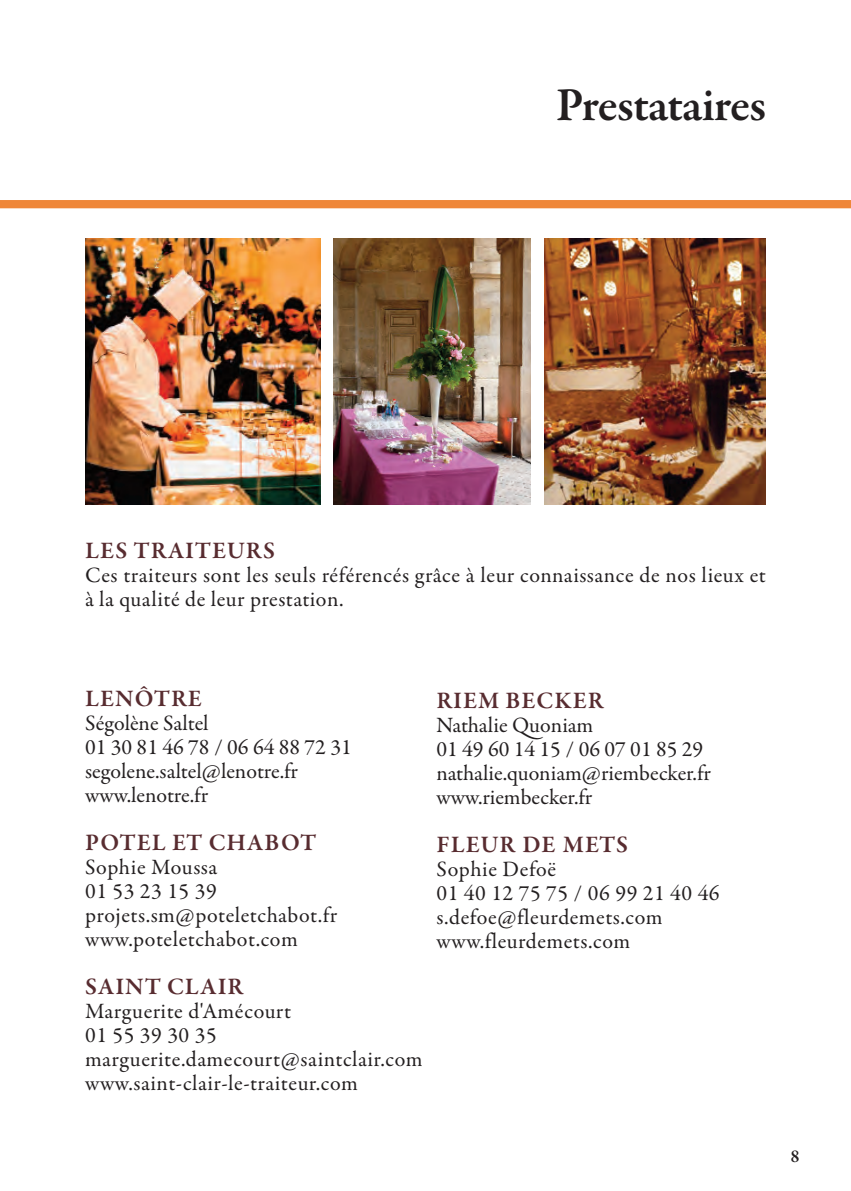
<style>
.page{position:relative;width:851px;height:1191px;background:#fff}
.page>*{position:absolute;margin:0;border:0;box-sizing:border-box;transform-origin:0 0}
.t1{font:600 48px "Garamond Premr Pro";letter-spacing:-.015em;color:#231f20}
.t2{font:600 24px "Garamond Premr Pro";letter-spacing:.04em;color:#582c30}
.t3{font:22px/24px "Garamond Premr Pro";letter-spacing:.02em;color:#231f20}
.t4{font:22px/24px "Garamond Premr Pro";color:#231f20}
.t5{font:600 18px "Garamond Premr Pro";color:#231f20}
</style>
<div class="page">
<img style="left:544px;top:238px;width:221px;height:267px">
<img style="left:85px;top:238px;width:235px;height:267px">
<img style="left:333px;top:239px;width:197px;height:266px">
<div style="left:0;top:200px;width:850px;height:8px;background:#ef8739"></div>
<h1 class="t1" style="left:556px;top:86px;width:211px">Prestataires</h1>
<p class="t2" style="left:85px;top:541px;width:191px">LES TRAITEURS</p>
<p class="t3" style="left:85px;top:565px;width:682px">Ces traiteurs sont les seuls référencés grâce à leur connaissance de nos lieux et à la qualité de leur prestation.</p>
<p class="t2" style="left:85px;top:689px;width:118px">LENÔTRE</p>
<p class="t4" style="left:85px;top:712px;width:268px">Ségolène Saltel<br>01 30 81 46 78 / 06 64 88 72 31 segolene.saltel@lenotre.fr www.lenotre.fr</p>
<p class="t2" style="left:85px;top:833px;width:232px">POTEL ET CHABOT</p>
<p class="t3" style="left:85px;top:856px;width:254px">Sophie Moussa<br>01 53 23 15 39 projets.sm@poteletchabot.fr www.poteletchabot.com</p>
<p class="t2" style="left:85px;top:977px;width:159px">SAINT CLAIR</p>
<p class="t3" style="left:85px;top:1000px;width:339px">Marguerite d'Amécourt<br>01 55 39 30 35 marguerite.damecourt@saintclair.com www.saint-clair-le-traiteur.com</p>
<p class="t2" style="left:436px;top:691px;width:168px">RIEM BECKER</p>
<p class="t4" style="left:436px;top:715px;width:276px">Nathalie Quoniam<br>01 49 60 14 15 / 06 07 01 85 29 nathalie.quoniam@riembecker.fr www.riembecker.fr</p>
<p class="t2" style="left:436px;top:835px;width:193px">FLEUR DE METS</p>
<p class="t3" style="left:436px;top:859px;width:284px">Sophie Defoë<br>01 40 12 75 75 / 06 99 21 40 46 s.defoe@fleurdemets.com www.fleurdemets.com</p>
<p class="t5" style="left:790px;top:1149px;width:10px">8</p>
</div>
